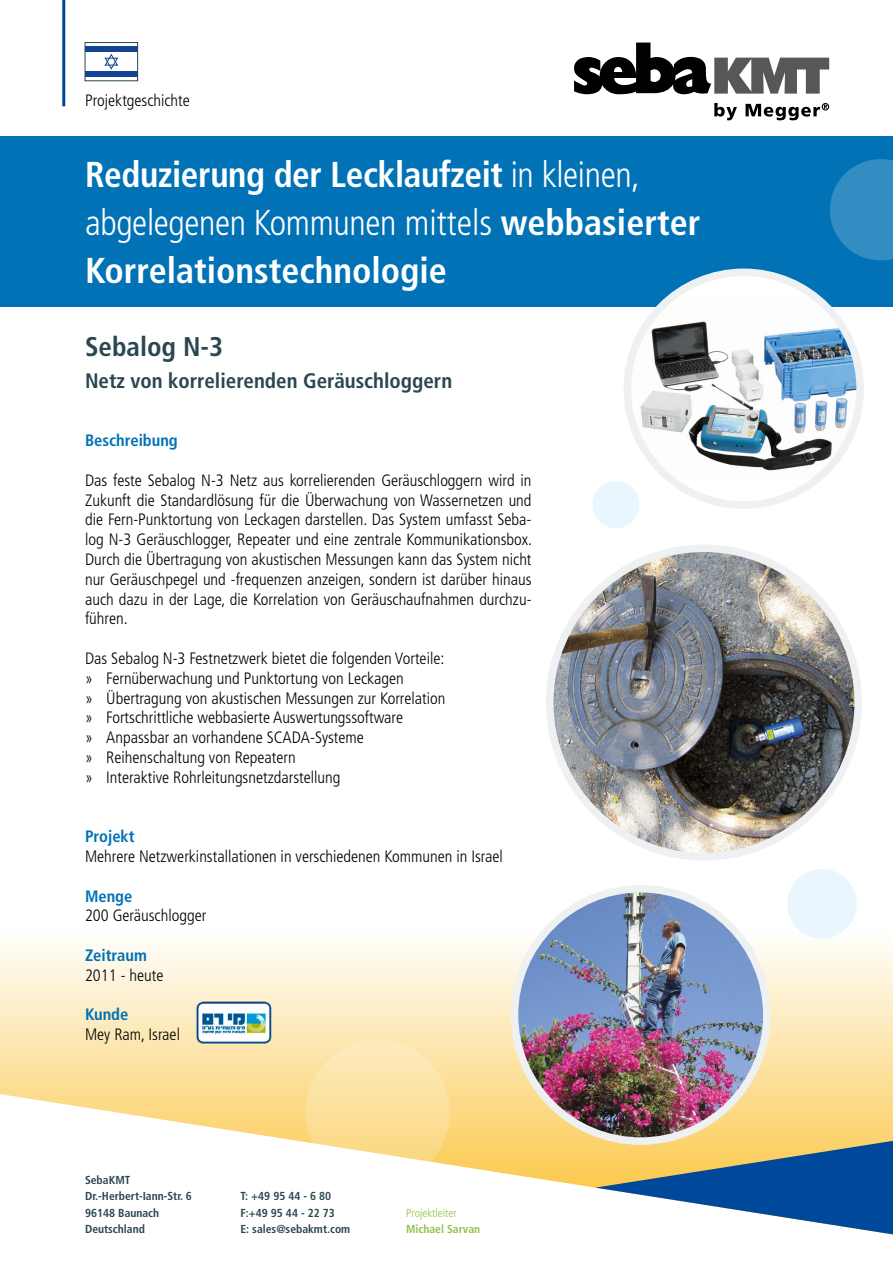
<style>
.page{position:relative;width:893px;height:1263px;background:#fff}
.page>*{position:absolute;margin:0;border:0;box-sizing:border-box;transform-origin:0 0}
.t1{font:700 condensed 36px/48px "Frutiger LT Pro";letter-spacing:-.01em;color:#fff}
.t2{font:700 condensed 27px "Frutiger LT Pro";color:#2a464f}
.t3{font:700 condensed 21px "Frutiger LT Pro";color:#2a464f}
.t4{font:300 condensed 16.5px/19.8px "Frutiger LT Pro";color:#000;text-align:justify}
.t5{font:700 condensed 16.5px "Frutiger LT Pro";color:#0072b5}
.t6{font:700 condensed 11.55px/16.5px "Frutiger LT Pro";color:#2a464f}
.t7{font:300 condensed 11.55px "Frutiger LT Pro";color:#91c24d}
.t8{font:700 condensed 11.55px "Frutiger LT Pro";color:#91c24d}
.s1{font-weight:300}
</style>
<div class="page">
<svg style="left:0;top:932px;width:893px;height:160px"></svg>
<svg style="left:0;top:1092px;width:893px;height:96px"></svg>
<svg style="left:595px;top:1139px;width:298px;height:96px"></svg>
<div style="left:0;top:136px;width:893px;height:170px;background:#0072b5"></div>
<hr style="left:62px;top:0;width:3px;height:106px;background:#00489a">
<svg style="left:574px;top:43px;width:255px;height:52px"></svg>
<svg style="left:714px;top:103px;width:23px;height:17px"></svg>
<svg style="left:745px;top:103px;width:84px;height:17px"></svg>
<img style="left:197px;top:1001px;width:75px;height:43px">
<div style="left:85px;top:46px;width:53px;height:6px;background:#134395"></div>
<div style="left:85px;top:71px;width:53px;height:6px;background:#134395"></div>
<svg style="left:105px;top:54px;width:13px;height:15px"></svg>
<div style="left:85px;top:42px;width:53px;height:39px;border:1px solid #2a464f"></div>
<svg style="left:627px;top:272px;width:233px;height:233px"></svg>
<img style="left:627px;top:291px;width:233px;height:195px">
<div style="left:624px;top:269px;width:240px;height:240px;border:8px solid #eef0f2;border-radius:50%"></div>
<img style="left:550px;top:548px;width:308px;height:309px;border-radius:154px">
<div style="left:546px;top:544px;width:316px;height:316px;border:8px solid #eef0f2;border-radius:50%"></div>
<img style="left:514px;top:889px;width:253px;height:252px;border-radius:126px">
<div style="left:511px;top:885px;width:260px;height:260px;border:8px solid #eef0f2;border-radius:50%"></div>
<div style="left:592px;top:481px;width:47px;height:47px;background:#eaf6fe;border-radius:50%"></div>
<svg style="left:305px;top:1040px;width:145px;height:145px"></svg>
<div style="left:787px;top:869px;width:70px;height:70px;background:#eaf6fe;border-radius:50%"></div>
<svg style="left:830px;top:159px;width:63px;height:101px"></svg>
<p class="t4" style="left:85px;top:91px;width:106px">Projektgeschichte</p>
<h1 class="t1" style="left:85px;top:150px;width:617px">Reduzierung der Lecklaufzeit <span class="s1">in kleinen, abgelegenen Kommunen mittels</span> webbasierter<br>Korrelationstechnologie</h1>
<h2 class="t2" style="left:85px;top:331px;width:140px">Sebalog N-3</h2>
<p class="t3" style="left:85px;top:368px;width:369px">Netz von korrelierenden Geräuschloggern</p>
<p class="t5" style="left:85px;top:431px;width:94px">Beschreibung</p>
<p class="t4" style="left:85px;top:470px;width:449px">Das feste Sebalog N-3 Netz aus korrelierenden Geräuschloggern wird in Zukunft die Standardlösung für die Überwachung von Wassernetzen und die Fern-Punktortung von Leckagen darstellen. Das System umfasst Seba&shy;log N-3 Geräuschlogger, Repeater und eine zentrale Kommunikationsbox.<br>Durch die Übertragung von akustischen Messungen kann das System nicht nur Geräuschpegel und -frequenzen anzeigen, sondern ist darüber hinaus auch dazu in der Lage, die Korrelation von Geräuschaufnahmen durchzu&shy;führen.</p>
<p class="t4" style="left:85px;top:648px;width:362px;text-align:left">Das Sebalog N-3 Festnetzwerk bietet die folgenden Vorteile: » Fernüberwachung und Punktortung von Leckagen<br>» Übertragung von akustischen Messungen zur Korrelation » Fortschrittliche webbasierte Auswertungssoftware<br>» Anpassbar an vorhandene SCADA-Systeme<br>» Reihenschaltung von Repeatern<br>» Interaktive Rohrleitungsnetzdarstellung</p>
<p class="t5" style="left:85px;top:827px;width:51px">Projekt</p>
<p class="t4" style="left:85px;top:846px;width:419px">Mehrere Netzwerkinstallationen in verschiedenen Kommunen in Israel</p>
<p class="t5" style="left:85px;top:886px;width:49px">Menge</p>
<p class="t4" style="left:85px;top:906px;width:123px">200 Geräuschlogger</p>
<p class="t5" style="left:85px;top:945px;width:63px">Zeitraum</p>
<p class="t4" style="left:85px;top:965px;width:80px">2011 - heute</p>
<p class="t5" style="left:85px;top:1005px;width:45px">Kunde</p>
<p class="t4" style="left:85px;top:1025px;width:96px">Mey Ram, Israel</p>
<p class="t6" style="left:85px;top:1171px;width:108px">SebaKMT<br>Dr.-Herbert-Iann-Str. 6<br>96148 Baunach<br>Deutschland</p>
<p class="t6" style="left:240px;top:1188px;width:111px">T: +49 95 44 - 6 80<br>F:+49 95 44 - 22 73<br>E: sales@sebakmt.com</p>
<p class="t7" style="left:406px;top:1206px;width:52px">Projektleiter</p>
<p class="t8" style="left:406px;top:1222px;width:76px">Michael Sarvan</p>
</div>
